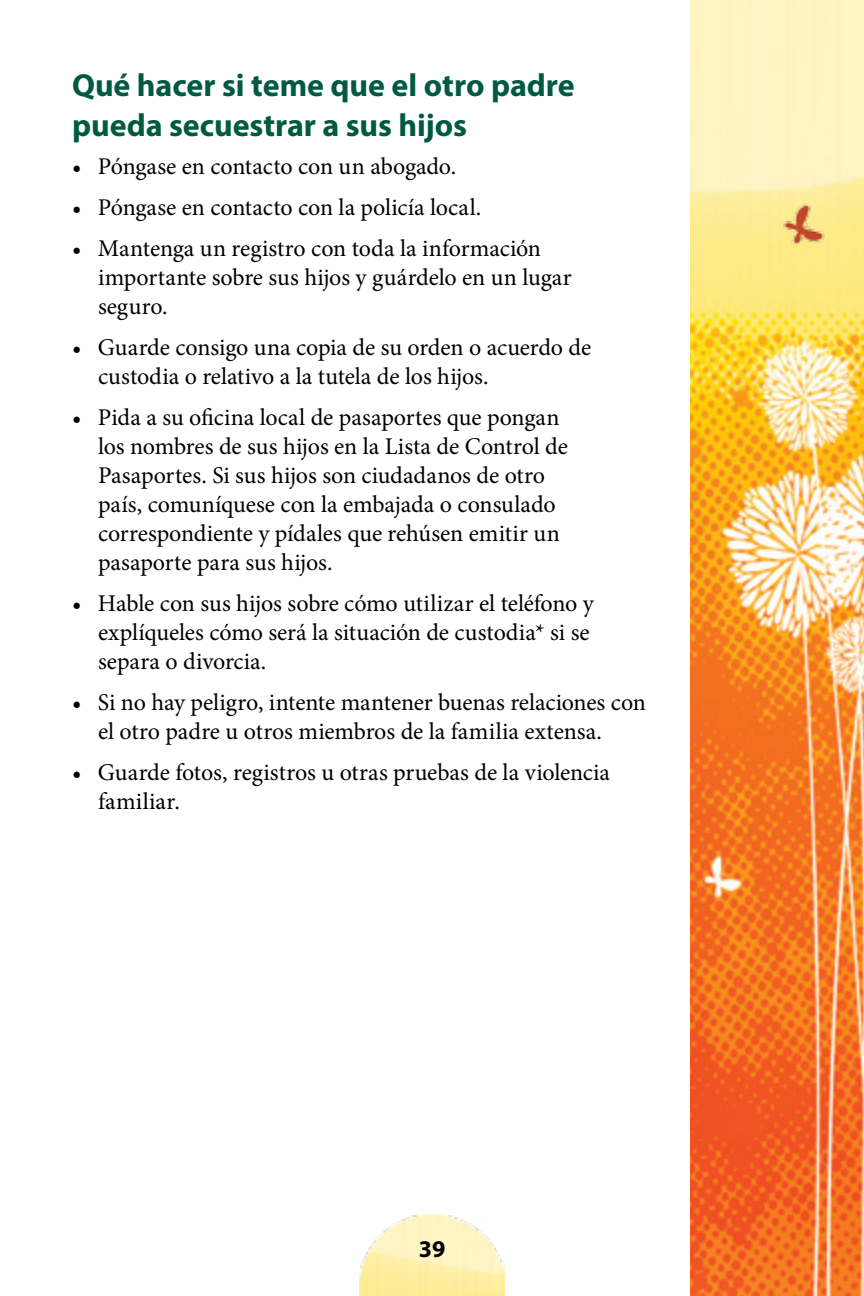
<style>
.page{position:relative;width:864px;height:1296px;background:#fff}
.page>*{position:absolute;margin:0;border:0;box-sizing:border-box;transform-origin:0 0}
.title_02{font:700 32px/40px "Myriad Pro";letter-spacing:-.005em;color:#005941}
.para01{font:24px/29px "Minion Pro";letter-spacing:-.005em;color:#000}
.t1{font:700 24px "Myriad Pro";color:#000}
</style>
<div class="page">
<img style="left:360px;top:1214px;width:144px;height:82px">
<img style="left:690px;top:0;width:174px;height:1296px">
<img style="left:769px;top:193px;width:70px;height:66px">
<p class="title_02" style="left:72px;top:64px;width:504px">Qué hacer si teme que el otro padre pueda secuestrar a sus hijos</p>
<p class="para01" style="left:72px;top:152px;width:386px">• Póngase en contacto con un abogado.</p>
<p class="para01" style="left:72px;top:193px;width:411px">• Póngase en contacto con la policía local.</p>
<p class="para01" style="left:98px;top:234px;width:475px;text-indent:-26px">• Mantenga un registro con toda la información importante sobre sus hijos y guárdelo en un lugar seguro.</p>
<p class="para01" style="left:98px;top:333px;width:495px;text-indent:-26px">• Guarde consigo una copia de su orden o acuerdo de custodia o relativo a la tutela de los hijos.</p>
<p class="para01" style="left:98px;top:403px;width:471px;text-indent:-26px">• Pida a su oficina local de pasaportes que pongan los nombres de sus hijos en la Lista de Control de Pasaportes. Si sus hijos son ciudadanos de otro país, comuníquese con la embajada o consulado correspondiente y pídales que rehúsen emitir un pasaporte para sus hijos.</p>
<p class="para01" style="left:98px;top:589px;width:497px;text-indent:-26px">• Hable con sus hijos sobre cómo utilizar el teléfono y explíqueles cómo será la situación de custodia* si se separa o divorcia.</p>
<p class="para01" style="left:98px;top:688px;width:549px;text-indent:-26px">• Si no hay peligro, intente mantener buenas relaciones con el otro padre u otros miembros de la familia extensa.</p>
<p class="para01" style="left:98px;top:758px;width:514px;text-indent:-26px">• Guarde fotos, registros u otras pruebas de la violencia familiar.</p>
<p class="t1" style="left:419px;top:1233px;width:28px">39</p>
</div>
